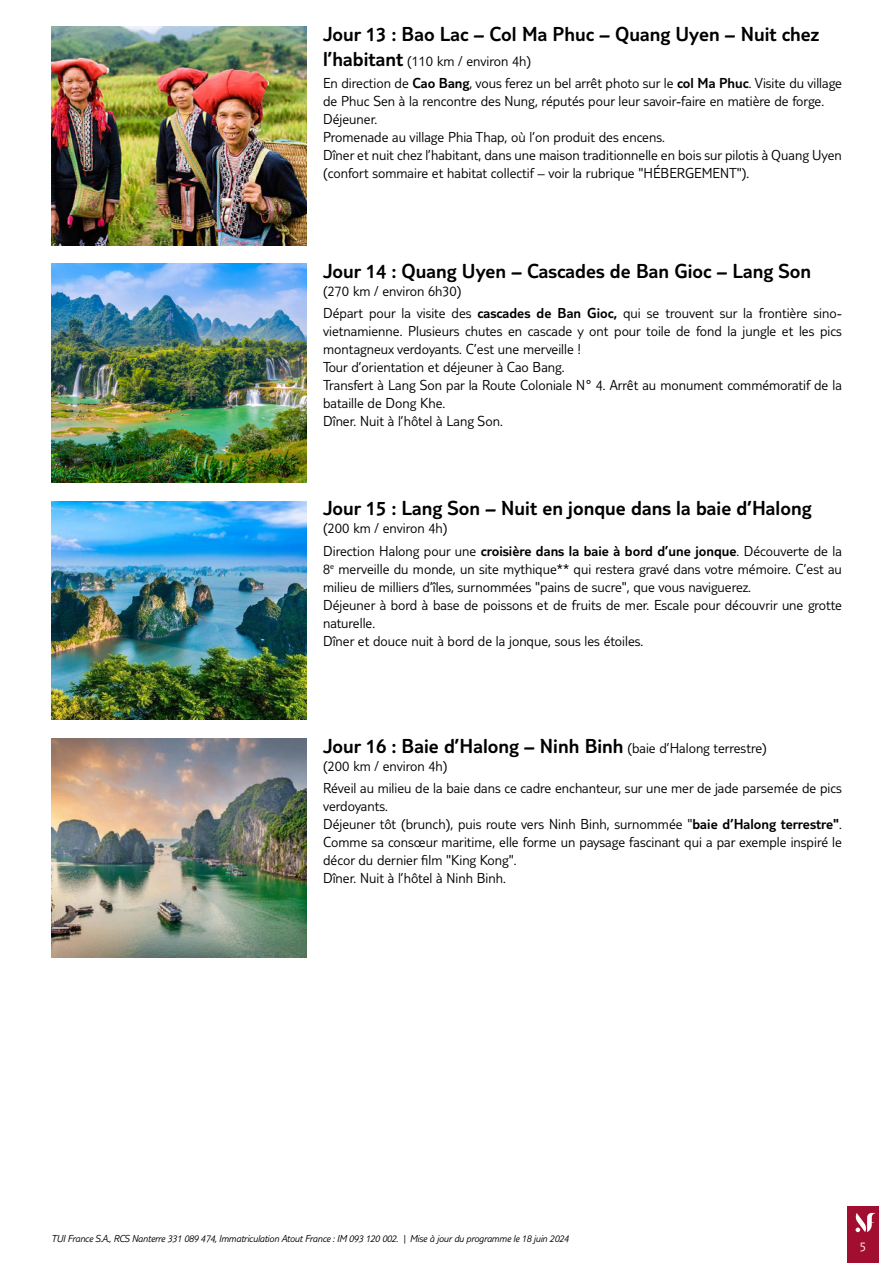
<style>
.page{position:relative;width:893px;height:1263px;background:#fff}
.page>*{position:absolute;margin:0;border:0;box-sizing:border-box;transform-origin:0 0}
.t1{font:300 21px "TUI Type";color:#000}
.t2{font:300 15px/18px "TUI Type";color:#000}
.t3{font:300 13.5px "TUI Type";color:#fff}
.t4{font:italic 300 10.5px "TUI Type";letter-spacing:-.02em;color:#000}
.s1{font-size:21px}
.s2{font-style:inherit}
.s3{font-size:15px}
</style>
<div class="page">
<div style="left:847px;top:1206px;width:32px;height:57px;background:#a10e2f"></div>
<svg style="left:855px;top:1213px;width:21px;height:19px"></svg>
<img style="left:51px;top:27px;width:255px;height:218px">
<img style="left:51px;top:264px;width:255px;height:218px">
<img style="left:51px;top:501px;width:255px;height:219px">
<img style="left:51px;top:738px;width:255px;height:219px">
<h1 class="t1" style="left:323px;top:22px;width:498px">Jour 13 : Bao Lac – Col Ma Phuc – Quang Uyen – Nuit chez</h1>
<p class="t2" style="left:323px;top:50px;width:520px;line-height:22.2px"><span class="s1">l’habitant</span> (110 km / environ 4h)<br>En direction de <span class="s2">Cao Bang</span>, vous ferez un bel arrêt photo sur le <span class="s2">col Ma Phuc</span>. Visite du village</p>
<p class="t2" style="left:323px;top:92px;width:520px">de Phuc Sen à la rencontre des Nung, réputés pour leur savoir-faire en matière de forge.<br>Déjeuner.<br>Promenade au village Phia Thap, où l’on produit des encens.<br>Dîner et nuit chez l’habitant, dans une maison traditionnelle en bois sur pilotis à Quang Uyen (confort sommaire et habitat collectif – voir la rubrique "HÉBERGEMENT").</p>
<h1 class="t1" style="left:323px;top:259px;width:489px">Jour 14 : Quang Uyen – Cascades de Ban Gioc – Lang Son</h1>
<p class="t2" style="left:323px;top:280px;width:520px;line-height:22.2px">(270 km / environ 6h30)<br>Départ pour la visite des <span class="s2">cascades de Ban Gioc,</span> qui se trouvent sur la frontière sino-</p>
<p class="t2" style="left:323px;top:322px;width:520px">vietnamienne. Plusieurs chutes en cascade y ont pour toile de fond la jungle et les pics montagneux verdoyants. C’est une merveille !<br>Tour d’orientation et déjeuner à Cao Bang.<br>Transfert à Lang Son par la Route Coloniale N° 4. Arrêt au monument commémoratif de la bataille de Dong Khe.<br>Dîner. Nuit à l’hôtel à Lang Son.</p>
<h1 class="t1" style="left:323px;top:496px;width:490px">Jour 15 : Lang Son – Nuit en jonque dans la baie d’Halong</h1>
<p class="t2" style="left:323px;top:517px;width:520px;line-height:22.2px">(200 km / environ 4h)<br>Direction Halong pour une <span class="s2">croisière dans la baie à bord d’une jonque</span>. Découverte de la</p>
<p class="t2" style="left:323px;top:559px;width:520px">8<sup>e</sup> merveille du monde, un site mythique** qui restera gravé dans votre mémoire. C’est au milieu de milliers d’îles, surnommées "pains de sucre", que vous naviguerez.<br>Déjeuner à bord à base de poissons et de fruits de mer. Escale pour découvrir une grotte naturelle.<br>Dîner et douce nuit à bord de la jonque, sous les étoiles.</p>
<h1 class="t1" style="left:323px;top:734px;width:445px">Jour 16 : Baie d’Halong – Ninh Binh <span class="s3">(baie d’Halong terrestre)</span></h1>
<p class="t2" style="left:323px;top:754px;width:520px;line-height:22.2px">(200 km / environ 4h)<br>Réveil au milieu de la baie dans ce cadre enchanteur, sur une mer de jade parsemée de pics</p>
<p class="t2" style="left:323px;top:797px;width:520px">verdoyants.<br>Déjeuner tôt (brunch), puis route vers Ninh Binh, surnommée "<span class="s2">baie d’Halong terrestre"</span>.<br>Comme sa consœur maritime, elle forme un paysage fascinant qui a par exemple inspiré le décor du dernier film "King Kong".<br>Dîner. Nuit à l’hôtel à Ninh Binh.</p>
<p class="t4" style="left:51px;top:1232px;width:519px">TUI France S.A., RCS Nanterre 331 089 474, Immatriculation Atout France : IM 093 120 002. | Mise à jour du programme le 18 juin 2024</p>
<p class="t3" style="left:860px;top:1239px;width:8px">5</p>
</div>
